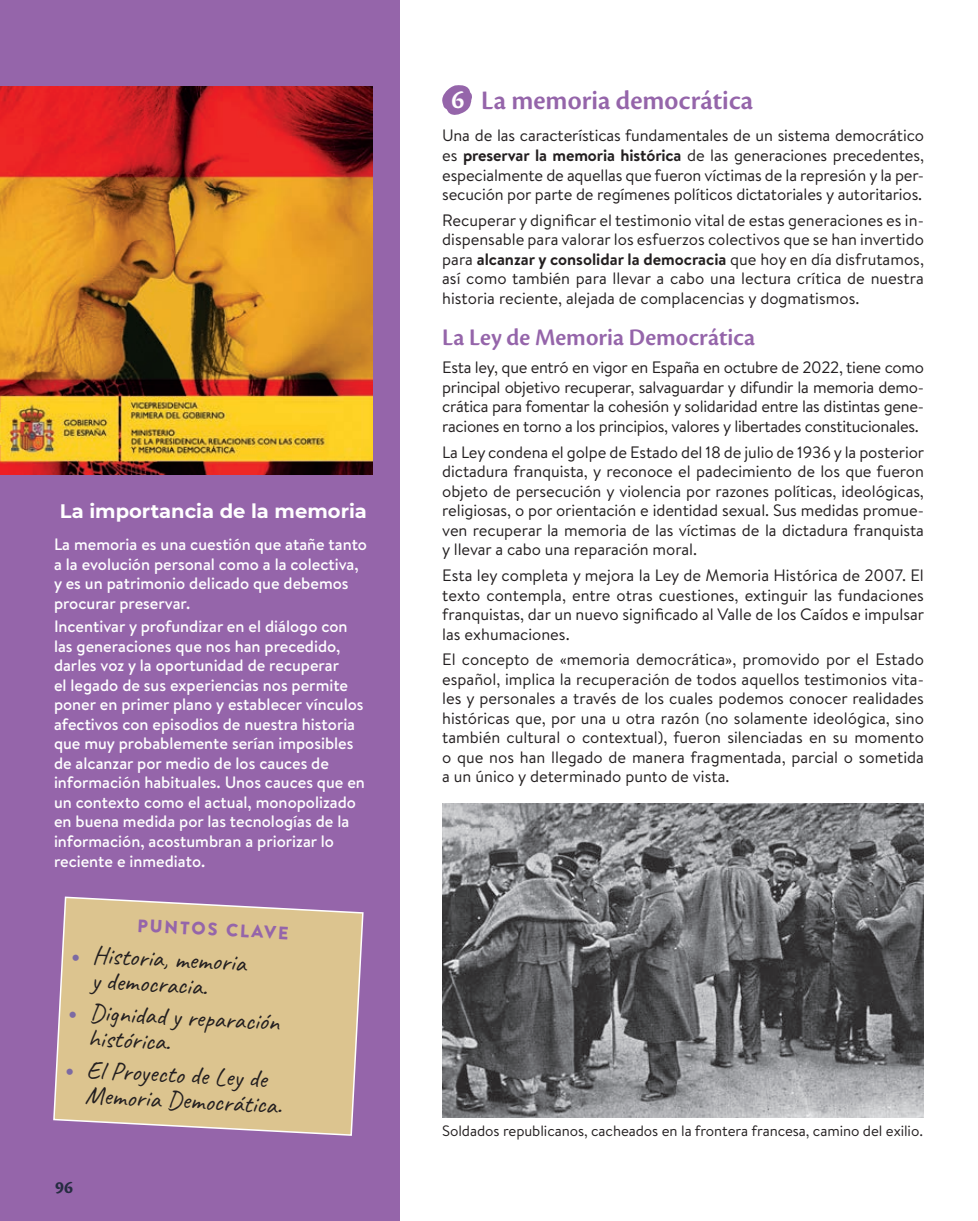
<style>
.page{position:relative;width:978px;height:1221px;background:#fff}
.page>*{position:absolute;margin:0;border:0;box-sizing:border-box;transform-origin:0 0}
._01_Apartado_AND{font:27.75px "Cronos Pro Semibold Subh";color:#9565aa}
.t1{font:27px "Cronos Pro Semibold Subh";color:#fff}
._01_Puntos_clave{font:25.5px/25.5px "Caveat";color:#231f20}
._01_Subapartado_AND{font:24.75px "Cronos Pro Semibold Subh";letter-spacing:.005em;color:#9565aa}
._01_Titular_lateral{font:700 19.5px "Montserrat";color:#fff}
.t2{font:900 18px "Brandon Text";color:#9565aa}
.t3{font:700 18px "Cronos Pro";color:#262c41}
._01_Texto_desarrollo{font:16.5px/19.5px "Brandon Text";letter-spacing:-.005em;color:#231f20;text-align:justify}
._01_Texto_lateral{font:500 16.5px/19.5px "Brandon Text";color:#fff}
._01_Pie_lateral{font:15px "Brandon Text";letter-spacing:-.005em;color:#231f20}
.s1{color:#7c6aa3}
.s2{font-weight:700}
</style>
<div class="page">
<div style="left:0;top:0;width:400px;height:1220px;background:#9565aa"></div>
<svg style="left:442px;top:85px;width:30px;height:30px"></svg>
<img style="left:442px;top:803px;width:482px;height:314px">
<img style="left:0;top:86px;width:373px;height:388px">
<svg style="left:53px;top:896px;width:311px;height:240px;background:#d5bb94"></svg>
<p class="_01_Titular_lateral" style="left:60px;top:497px;width:308px">La importancia de la memoria</p>
<p class="_01_Texto_lateral" style="left:54px;top:534px;width:315px">La memoria es una cuestión que atañe tanto a la evolución personal como a la colectiva, y es un patrimonio delicado que debemos procurar preservar.</p>
<p class="_01_Texto_lateral" style="left:54px;top:616px;width:312px">Incentivar y profundizar en el diálogo con las generaciones que nos han precedido, darles voz y la oportunidad de recuperar<br>el legado de sus experiencias nos permite poner en primer plano y establecer vínculos afectivos con episodios de nuestra historia que muy probablemente serían imposibles de alcanzar por medio de los cauces de información habituales. Unos cauces que en un contexto como el actual, monopolizado en buena medida por las tecnologías de la información, acostumbran a priorizar lo reciente e inmediato.</p>
<p class="t2" style="left:138px;top:912px;width:153px;rotate:3deg">PUNTOS CLAVE</p>
<p class="_01_Puntos_clave" style="left:93px;top:942px;width:155px;text-indent:-21px;rotate:3deg"><span class="s1">•</span> Historia, memoria y democracia.</p>
<p class="_01_Puntos_clave" style="left:90px;top:999px;width:192px;text-indent:-21px;rotate:3deg"><span class="s1">•</span> Dignidad y reparación histórica.</p>
<p class="_01_Puntos_clave" style="left:87px;top:1056px;width:198px;text-indent:-21px;rotate:3deg"><span class="s1">•</span> El Proyecto de Ley de<br>Memoria Democrática.</p>
<p class="t3" style="left:55px;top:1176px;width:19px">96</p>
<p class="t1" style="left:451px;top:84px;width:14px">6</p>
<p class="_01_Apartado_AND" style="left:481px;top:85px;width:274px">La memoria democrática</p>
<p class="_01_Texto_desarrollo" style="left:442px;top:125px;width:483px">Una de las características fundamentales de un sistema democrático es <span class="s2">preservar la memoria histórica</span> de las generaciones precedentes, especialmente de aquellas que fueron víctimas de la represión y la per&shy;secución por parte de regímenes políticos dictatoriales y autoritarios.</p>
<p class="_01_Texto_desarrollo" style="left:442px;top:210px;width:483px">Recuperar y dignificar el testimonio vital de estas generaciones es in&shy;dispensable para valorar los esfuerzos colectivos que se han invertido para <span class="s2">alcanzar y consolidar la democracia</span> que hoy en día disfrutamos, así como también para llevar a cabo una lectura crítica de nuestra historia reciente, alejada de complacencias y dogmatismos.</p>
<p class="_01_Subapartado_AND" style="left:442px;top:323px;width:314px">La Ley de Memoria Democrática</p>
<p class="_01_Texto_desarrollo" style="left:442px;top:357px;width:483px">Esta ley, que entró en vigor en España en octubre de 2022, tiene como principal objetivo recuperar, salvaguardar y difundir la memoria demo&shy;crática para fomentar la cohesión y solidaridad entre las distintas gene&shy;raciones en torno a los principios, valores y libertades constitucionales.</p>
<p class="_01_Texto_desarrollo" style="left:442px;top:441px;width:484px">La Ley condena el golpe de Estado del 18 de julio de 1936 y la posterior dictadura franquista, y reconoce el padecimiento de los que fueron objeto de persecución y violencia por razones políticas, ideológicas, religiosas, o por orientación e identidad sexual. Sus medidas promue&shy;ven recuperar la memoria de las víctimas de la dictadura franquista y llevar a cabo una reparación moral.</p>
<p class="_01_Texto_desarrollo" style="left:442px;top:565px;width:484px">Esta ley completa y mejora la Ley de Memoria Histórica de 2007. El texto contempla, entre otras cuestiones, extinguir las fundaciones franquistas, dar un nuevo significado al Valle de los Caídos e impulsar las exhumaciones.</p>
<p class="_01_Texto_desarrollo" style="left:442px;top:649px;width:483px">El concepto de «memoria democrática», promovido por el Estado español, implica la recuperación de todos aquellos testimonios vita&shy;les y personales a través de los cuales podemos conocer realidades históricas que, por una u otra razón (no solamente ideológica, sino también cultural o contextual), fueron silenciadas en su momento o que nos han llegado de manera fragmentada, parcial o sometida a un único y determinado punto de vista.</p>
<p class="_01_Pie_lateral" style="left:442px;top:1120px;width:482px">Soldados republicanos, cacheados en la frontera francesa, camino del exilio.</p>
</div>
